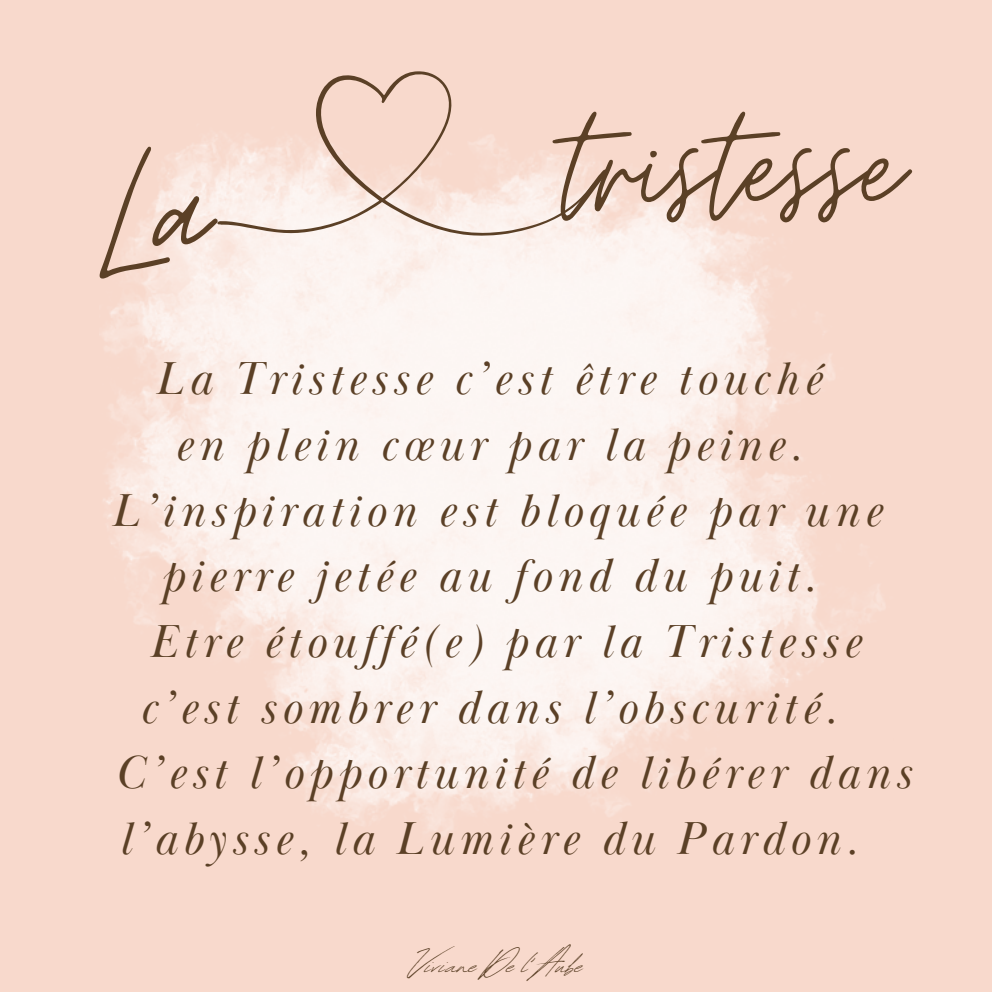
<style>
.page{position:relative;width:992px;height:992px;background:#f8d9cc}
.page>*{position:absolute;margin:0;border:0;box-sizing:border-box;transform-origin:0 0}
.t1{font:200px "Moon Time";color:#5b4026}
.t2{font:175px "Moon Time";color:#5b4026}
.t3{font:italic 47.5px/65.8px "Baskerville Display PT";letter-spacing:.115em;color:#5b4026;text-align:center}
.t4{font:39.25px "Revive 80 Signature";color:#5b4026}
</style>
<div class="page">
<img style="left:103px;top:135px;width:782px;height:699px">
<svg style="left:217px;top:71px;width:377px;height:165px"></svg>
<p class="t1" style="left:100px;top:93px;width:110px">La</p>
<p class="t2" style="left:563px;top:60px;width:342px">tristesse</p>
<p class="t3" style="left:155px;top:348px;width:667px">La Tristesse c’est être touché</p>
<p class="t3" style="left:174px;top:413px;width:629px">en plein cœur par la peine.</p>
<p class="t3" style="left:111px;top:479px;width:772px">L’inspiration est bloquée par une pierre jetée au fond du puit.</p>
<p class="t3" style="left:149px;top:610px;width:713px">Etre étouffé(e) par la Tristesse</p>
<p class="t3" style="left:139px;top:676px;width:699px">c’est sombrer dans l’obscurité.</p>
<p class="t3" style="left:115px;top:742px;width:797px;text-align:left">C’est l’opportunité de libérer dans l’abysse, la Lumière du Pardon.</p>
<p class="t4" style="left:410px;top:936px;width:175px">Viviane De l’Aube</p>
</div>
